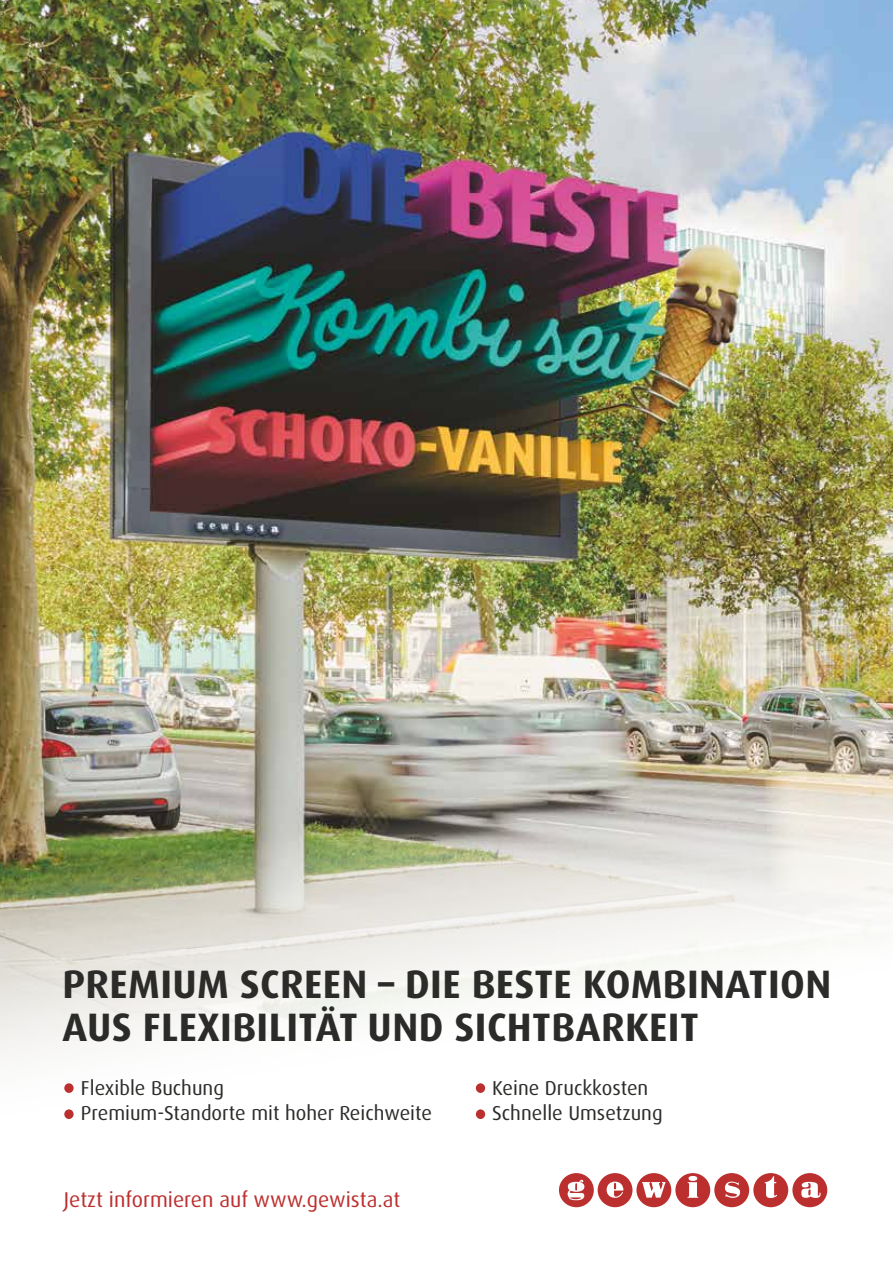
<style>
.page{position:relative;width:893px;height:1263px;background:#fff}
.page>*{position:absolute;margin:0;border:0;box-sizing:border-box;transform-origin:0 0}
.t1{font:700 39.75px/42.6px "Dax Pro";letter-spacing:.01em;color:#2b2b29}
.t2{font:21.45px "Dax Pro";color:#bc2f2f}
.t3{font:20.1px/25.2px "Dax Pro";color:#2b2b29}
</style>
<div class="page">
<img style="left:0;top:0;width:893px;height:697px">
<img style="left:0;top:697px;width:893px;height:511px">
<div style="left:559px;top:1173px;width:35px;height:34px;background:#bc2f2f;border-radius:50%"></div>
<div style="left:598px;top:1173px;width:34px;height:34px;background:#bc2f2f;border-radius:50%"></div>
<div style="left:636px;top:1173px;width:35px;height:34px;background:#bc2f2f;border-radius:50%"></div>
<div style="left:675px;top:1173px;width:35px;height:34px;background:#bc2f2f;border-radius:50%"></div>
<div style="left:714px;top:1173px;width:35px;height:34px;background:#bc2f2f;border-radius:50%"></div>
<div style="left:753px;top:1173px;width:35px;height:34px;background:#bc2f2f;border-radius:50%"></div>
<div style="left:792px;top:1173px;width:35px;height:34px;background:#bc2f2f;border-radius:50%"></div>
<div style="left:688px;top:1176px;width:9px;height:5px;background:#fff;border-radius:50%"></div>
<svg style="left:801px;top:1182px;width:20px;height:16px"></svg>
<svg style="left:765px;top:1176px;width:12px;height:22px"></svg>
<svg style="left:725px;top:1181px;width:15px;height:17px"></svg>
<svg style="left:687px;top:1182px;width:11px;height:16px"></svg>
<svg style="left:642px;top:1182px;width:24px;height:15px"></svg>
<svg style="left:607px;top:1181px;width:16px;height:17px"></svg>
<svg style="left:567px;top:1180px;width:17px;height:20px"></svg>
<div style="left:64px;top:1083px;width:10px;height:10px;background:#bc2f2f;border-radius:50%"></div>
<div style="left:64px;top:1109px;width:10px;height:10px;background:#bc2f2f;border-radius:50%"></div>
<div style="left:476px;top:1083px;width:9px;height:10px;background:#bc2f2f;border-radius:50%"></div>
<div style="left:476px;top:1109px;width:9px;height:10px;background:#bc2f2f;border-radius:50%"></div>
<h1 class="t1" style="left:62px;top:964px;width:770px">PREMIUM SCREEN – DIE BESTE KOMBINATION<br>AUS FLEXIBILITÄT UND SICHTBARKEIT</h1>
<p class="t3" style="left:492px;top:1075px;width:172px">Keine Druckkosten<br>Schnelle Umsetzung</p>
<p class="t3" style="left:81px;top:1075px;width:353px">Flexible Buchung<br>Premium-Standorte mit hoher Reichweite</p>
<p class="t2" style="left:64px;top:1186px;width:338px">Jetzt informieren auf www.gewista.at</p>
</div>
